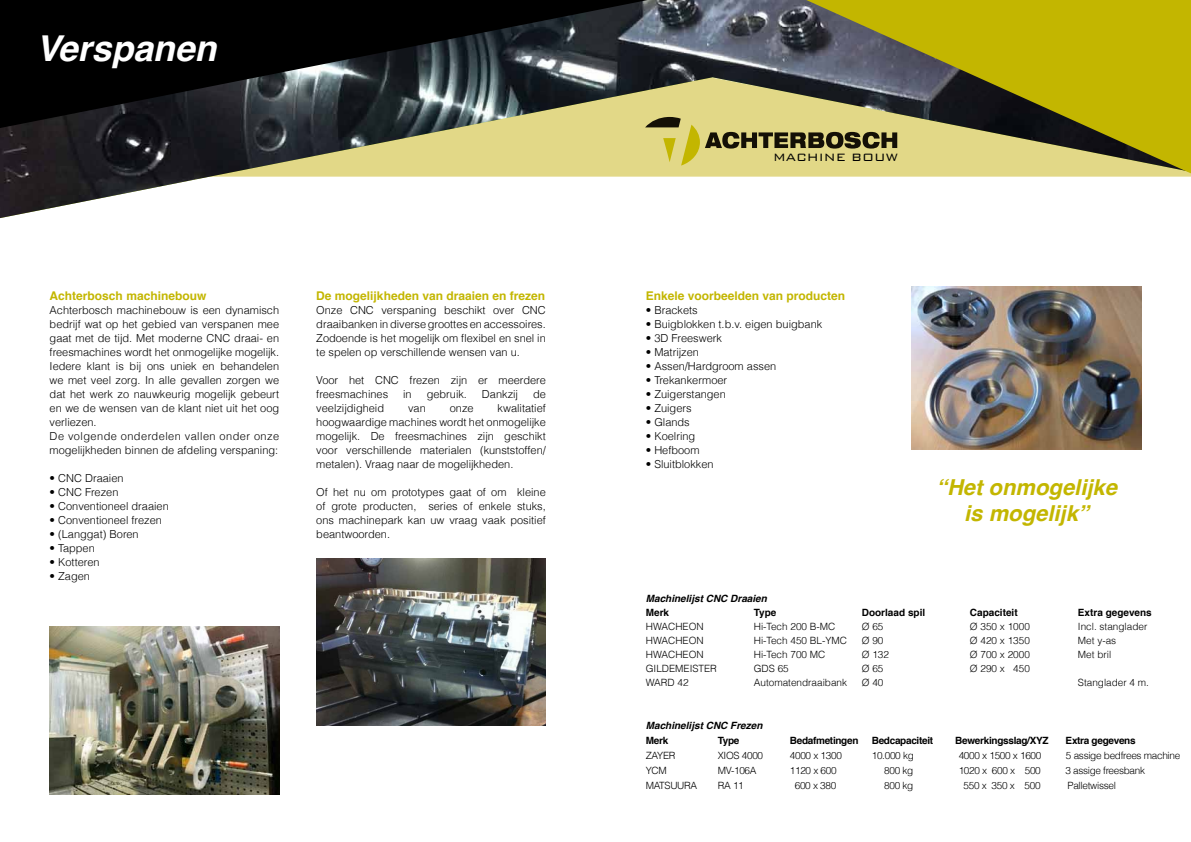
<style>
.page{position:relative;width:1191px;height:842px;background:#fff}
.page>*{position:absolute;margin:0;border:0;box-sizing:border-box;transform-origin:0 0}
.t1{font:italic 700 35.6px "Helvetica";color:#fff}
.t2{font:italic 700 22px/26.4px "Helvetica";color:#c3b600;text-align:center}
.t3{font:300 14.2px "Bank Gothic BT";color:#000}
.t4{font:700 12px "Helvetica";color:#c3b600}
.t5{font:300 11px/14px "Helvetica";color:#000;text-align:justify}
.t6{font:300 10px "Helvetica";color:#000}
.t7{font:300 10px "Helvetica";letter-spacing:-.03em;color:#000}
.t8{font:700 10px "Helvetica";letter-spacing:-.03em;color:#000}
.t9{font:italic 700 10px "Helvetica";color:#000}
.t10{font:700 10px "Helvetica";color:#000}
</style>
<div class="page">
<img style="left:0;top:0;width:1191px;height:218px">
<svg style="left:0;top:0;width:648px;height:128px;background:#272a29"></svg>
<svg style="left:806px;top:0;width:385px;height:173px;background:#9e962a"></svg>
<svg style="left:645px;top:117px;width:252px;height:49px;background:#bbb269"></svg>
<div style="left:44px;top:38px;width:185px;height:43px;background:#000"></div>
<img style="left:911px;top:287px;width:230px;height:162px">
<img style="left:50px;top:627px;width:229px;height:167px">
<img style="left:316px;top:558px;width:230px;height:168px">
<h1 class="t1" style="left:36px;top:20px;width:182px">Verspanen</h1>
<p class="t3" style="left:773px;top:150px;width:126px">MACHINE BOUW</p>
<p class="t4" style="left:50px;top:286px;width:158px">Achterbosch machinebouw</p>
<p class="t5" style="left:50px;top:303px;width:231px;text-align:left">Achterbosch machinebouw is een dynamisch bedrijf wat op het gebied van verspanen mee gaat met de tijd. Met moderne CNC draai- en freesmachines wordt het onmogelijke mogelijk.<br>Iedere klant is bij ons uniek en behandelen we met veel zorg. In alle gevallen zorgen we dat het werk zo nauwkeurig mogelijk gebeurt en we de wensen van de klant niet uit het oog verliezen.<br>De volgende onderdelen vallen onder onze mogelijkheden binnen de afdeling verspaning:</p>
<p class="t5" style="left:50px;top:471px;width:75px">• CNC Draaien</p>
<p class="t5" style="left:50px;top:485px;width:70px">• CNC Frezen</p>
<p class="t5" style="left:50px;top:499px;width:121px">• Conventioneel draaien</p>
<p class="t5" style="left:50px;top:513px;width:114px">• Conventioneel frezen</p>
<p class="t5" style="left:50px;top:527px;width:91px">• (Langgat) Boren</p>
<p class="t5" style="left:50px;top:541px;width:47px">• Tappen</p>
<p class="t5" style="left:50px;top:555px;width:51px">• Kotteren</p>
<p class="t5" style="left:50px;top:569px;width:42px">• Zagen</p>
<p class="t4" style="left:316px;top:286px;width:230px">De mogelijkheden van draaien en frezen</p>
<p class="t5" style="left:316px;top:303px;width:231px">Onze CNC verspaning beschikt over CNC draaibanken in diverse groottes en accessoires.<br>Zodoende is het mogelijk om flexibel en snel in te spelen op verschillende wensen van u.</p>
<p class="t5" style="left:316px;top:373px;width:231px">Voor het CNC frezen zijn er meerdere freesmachines</p>
<p class="t4" style="left:646px;top:286px;width:201px">Enkele voorbeelden van producten</p>
<p class="t5" style="left:646px;top:303px;width:53px">• Brackets</p>
<p class="t5" style="left:646px;top:317px;width:178px">• Buigblokken t.b.v. eigen buigbank</p>
<p class="t5" style="left:646px;top:331px;width:78px">• 3D Freeswerk</p>
<p class="t5" style="left:646px;top:345px;width:55px">• Matrijzen</p>
<p class="t5" style="left:646px;top:359px;width:132px">• Assen/Hardgroom assen</p>
<p class="t5" style="left:646px;top:373px;width:83px">• Trekankermoer</p>
<p class="t5" style="left:646px;top:387px;width:82px">• Zuigerstangen</p>
<p class="t5" style="left:646px;top:401px;width:47px">• Zuigers</p>
<p class="t5" style="left:646px;top:415px;width:46px">• Glands</p>
<p class="t5" style="left:646px;top:429px;width:51px">• Koelring</p>
<p class="t5" style="left:646px;top:443px;width:55px">• Hefboom</p>
<p class="t5" style="left:646px;top:457px;width:69px">• Sluitblokken</p>
<p class="t5" style="left:403px;top:387px;width:10px">in</p>
<p class="t5" style="left:427px;top:387px;width:42px">gebruik.</p>
<p class="t5" style="left:482px;top:387px;width:38px">Dankzij</p>
<p class="t5" style="left:533px;top:387px;width:14px">de</p>
<p class="t5" style="left:316px;top:401px;width:231px;text-indent:181px">kwalitatief hoogwaardige machines wordt het onmogelijke mogelijk. De freesmachines zijn geschikt voor verschillende materialen (kunststoffen/ metalen). Vraag naar de mogelijkheden.</p>
<p class="t5" style="left:316px;top:485px;width:231px">Of het nu om prototypes gaat of om kleine of grote producten, series of enkele stuks, ons machinepark kan uw vraag vaak positief beantwoorden.</p>
<h2 class="t2" style="left:936px;top:474px;width:182px">“Het onmogelijke is mogelijk”</h2>
<p class="t5" style="left:316px;top:401px;width:69px">veelzijdigheid</p>
<p class="t5" style="left:408px;top:401px;width:19px">van</p>
<p class="t5" style="left:450px;top:401px;width:25px">onze</p>
<p class="t9" style="left:646px;top:590px;width:123px">Machinelijst CNC Draaien</p>
<p class="t8" style="left:646px;top:604px;width:25px">Merk</p>
<p class="t8" style="left:754px;top:604px;width:24px">Type</p>
<p class="t10" style="left:862px;top:604px;width:65px">Doorlaad spil</p>
<p class="t10" style="left:970px;top:604px;width:49px">Capaciteit</p>
<p class="t10" style="left:1078px;top:604px;width:75px">Extra gegevens</p>
<p class="t6" style="left:646px;top:620px;width:59px">HWACHEON</p>
<p class="t6" style="left:754px;top:620px;width:83px">Hi-Tech 200 B-MC</p>
<p class="t6" style="left:862px;top:620px;width:23px">Ø 65</p>
<p class="t6" style="left:970px;top:620px;width:62px">Ø 350 x 1000</p>
<p class="t6" style="left:1078px;top:620px;width:71px">Incl. stanglader</p>
<p class="t6" style="left:646px;top:634px;width:59px">HWACHEON</p>
<p class="t6" style="left:754px;top:634px;width:95px">Hi-Tech 450 BL-YMC</p>
<p class="t6" style="left:862px;top:634px;width:23px">Ø 90</p>
<p class="t6" style="left:970px;top:634px;width:62px">Ø 420 x 1350</p>
<p class="t6" style="left:1078px;top:634px;width:40px">Met y-as</p>
<p class="t6" style="left:646px;top:648px;width:59px">HWACHEON</p>
<p class="t6" style="left:754px;top:648px;width:73px">Hi-Tech 700 MC</p>
<p class="t6" style="left:862px;top:648px;width:29px">Ø 132</p>
<p class="t6" style="left:970px;top:648px;width:62px">Ø 700 x 2000</p>
<p class="t6" style="left:1078px;top:648px;width:35px">Met bril</p>
<p class="t6" style="left:646px;top:662px;width:73px">GILDEMEISTER</p>
<p class="t6" style="left:754px;top:662px;width:37px">GDS 65</p>
<p class="t6" style="left:862px;top:662px;width:23px">Ø 65</p>
<p class="t6" style="left:970px;top:662px;width:62px">Ø 290 x 450</p>
<p class="t6" style="left:646px;top:676px;width:44px">WARD 42</p>
<p class="t6" style="left:754px;top:676px;width:95px">Automatendraaibank</p>
<p class="t6" style="left:862px;top:676px;width:23px">Ø 40</p>
<p class="t6" style="left:1078px;top:676px;width:73px">Stanglader 4 m.</p>
<p class="t9" style="left:646px;top:717px;width:118px">Machinelijst CNC Frezen</p>
<p class="t8" style="left:646px;top:732px;width:24px">Merk</p>
<p class="t8" style="left:718px;top:732px;width:23px">Type</p>
<p class="t8" style="left:790px;top:732px;width:70px">Bedafmetingen</p>
<p class="t8" style="left:871px;top:732px;width:63px">Bedcapaciteit</p>
<p class="t8" style="left:955px;top:732px;width:95px">Bewerkingsslag/XYZ</p>
<p class="t8" style="left:1065px;top:732px;width:72px">Extra gegevens</p>
<p class="t6" style="left:646px;top:749px;width:31px">ZAYER</p>
<p class="t7" style="left:718px;top:749px;width:47px">XIOS 4000</p>
<p class="t7" style="left:790px;top:749px;width:54px">4000 x 1300</p>
<p class="t6" style="left:871px;top:749px;width:44px">10.000 kg</p>
<p class="t7" style="left:958px;top:749px;width:84px">4000 x 1500 x 1600</p>
<p class="t7" style="left:1066px;top:749px;width:116px">5 assige bedfrees machine</p>
<p class="t6" style="left:646px;top:764px;width:23px">YCM</p>
<p class="t6" style="left:718px;top:764px;width:40px">MV-106A</p>
<p class="t6" style="left:790px;top:764px;width:48px">1120 x 600</p>
<p class="t6" style="left:884px;top:764px;width:31px">800 kg</p>
<p class="t7" style="left:958px;top:764px;width:84px">1020 x 600 x 500</p>
<p class="t7" style="left:1065px;top:764px;width:81px">3 assige freesbank</p>
<p class="t7" style="left:646px;top:779px;width:53px">MATSUURA</p>
<p class="t6" style="left:718px;top:779px;width:28px">RA 11</p>
<p class="t6" style="left:794px;top:779px;width:43px">600 x 380</p>
<p class="t6" style="left:884px;top:779px;width:31px">800 kg</p>
<p class="t7" style="left:963px;top:779px;width:78px">550 x 350 x 500</p>
<p class="t7" style="left:1067px;top:779px;width:50px">Palletwissel</p>
</div>
